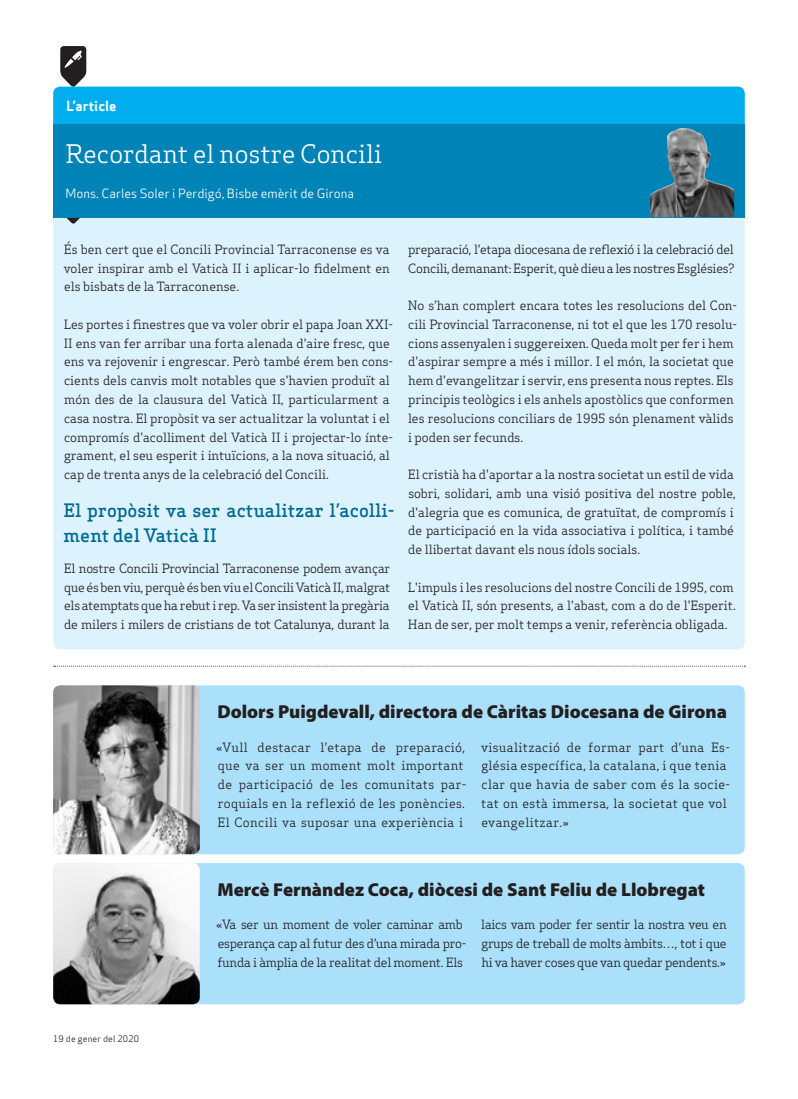
<style>
.page{position:relative;width:798px;height:1099px;background:#fff}
.page>*{position:absolute;margin:0;border:0;box-sizing:border-box;transform-origin:0 0}
.Subtitol_Secció{font:25px "Apex Serif";color:#fff}
.Titular_Petit{font:900 18.75px "Myriad Pro";color:#231f20}
.Text_General{font:500 18.12px/25px "Apex Serif";color:#006991}
.Titular_Secció_Petit{font:13.75px "Apex Sans Bold T";color:#fff}
.Text_General-2{font:12.5px/18.8px "Apex Serif";color:#231f20}
.Text_General-3{font:12.5px/18.8px "Apex Serif";letter-spacing:.03em;color:#231f20}
.Text_General-4{font:12.5px/18.8px "Apex Serif";letter-spacing:-.02em;color:#231f20}
.Titulars{font:12.5px "Apex Sans Book T";color:#fff}
.Data_Peu{font:8.75px "Apex Sans Book T";letter-spacing:.02em;color:#231f20}
</style>
<div class="page">
<svg style="left:54px;top:665px;width:691px;height:1px"></svg>
<div style="left:53px;top:218px;width:691px;height:431px;background:#dcf2fc"></div>
<div style="left:53px;top:124px;width:691px;height:94px;background:#0083b6"></div>
<svg style="left:67px;top:218px;width:13px;height:6px"></svg>
<svg style="left:53px;top:46px;width:691px;height:78px"></svg>
<div style="left:53px;top:863px;width:691px;height:141px;background:#aae0f9;border-radius:7px"></div>
<div style="left:53px;top:685px;width:691px;height:169px;background:#aae0f9;border-radius:7px"></div>
<img style="left:53px;top:863px;width:147px;height:141px">
<img style="left:53px;top:685px;width:147px;height:169px">
<img style="left:650px;top:128px;width:83px;height:89px">
<p class="Titular_Secció_Petit" style="left:67px;top:97px;width:51px">L’article</p>
<p class="Subtitol_Secció" style="left:66px;top:138px;width:318px">Recordant el nostre Concili</p>
<p class="Titulars" style="left:66px;top:185px;width:290px">Mons. Carles Soler i Perdigó, Bisbe emèrit de Girona</p>
<p class="Text_General-2" style="left:64px;top:240px;width:327px;text-align:justify">És ben cert que el Concili Provincial Tarraconense es va voler inspirar amb el Vaticà II i aplicar-lo fidelment en els bisbats de la Tarraconense.</p>
<p class="Text_General-2" style="left:64px;top:315px;width:331px">Les portes i finestres que va voler obrir el papa Joan XXI-II ens van fer arribar una forta alenada d'aire fresc, que ens va rejovenir i engrescar. Però també érem ben cons&shy;cients dels canvis molt notables que s'havien produït al món des de la clausura del Vaticà II, particularment a casa nostra. El propòsit va ser actualitzar la voluntat i el compromís d'acolliment del Vaticà II i projectar-lo ínte&shy;grament, el seu esperit i intuïcions, a la nova situació, al cap de trenta anys de la celebració del Concili.</p>
<p class="Text_General" style="left:63px;top:497px;width:333px">El propòsit va ser actualitzar l’acolli&shy;ment del Vaticà II</p>
<p class="Text_General-2" style="left:64px;top:558px;width:328px;text-align:justify">El nostre Concili Provincial Tarraconense podem avançar que és ben viu, perquè és ben viu el Concili Vaticà II, malgrat els atemptats que ha rebut i rep. Va ser insistent la pregària de milers i milers de cristians de tot Catalunya, durant la</p>
<p class="Text_General-4" style="left:408px;top:240px;width:328px">preparació, l'etapa diocesana de reflexió i la celebració del<br>Concili, demanant: Esperit, què dieu a les nostres Esglésies?</p>
<p class="Text_General-2" style="left:408px;top:296px;width:330px">No s'han complert encara totes les resolucions del Con&shy;cili Provincial Tarraconense, ni tot el que les 170 resolu&shy;cions assenyalen i suggereixen. Queda molt per fer i hem d'aspirar sempre a més i millor. I el món, la societat que hem d'evangelitzar i servir, ens presenta nous reptes. Els principis teològics i els anhels apostòlics que conformen les resolucions conciliars de 1995 són plenament vàlids i poden ser fecunds.</p>
<p class="Text_General-2" style="left:408px;top:465px;width:329px">El cristià ha d'aportar a la nostra societat un estil de vida sobri, solidari, amb una visió positiva del nostre poble, d'alegria que es comunica, de gratuïtat, de compromís i de participació en la vida associativa i política, i també de llibertat davant els nous ídols socials.</p>
<p class="Text_General-2" style="left:408px;top:577px;width:329px">L'impuls i les resolucions del nostre Concili de 1995, com el Vaticà II, són presents, a l'abast, com a do de l'Esperit.<br>Han de ser, per molt temps a venir, referència obligada.</p>
<p class="Titular_Petit" style="left:217px;top:699px;width:511px">Dolors Puigdevall, directora de Càritas Diocesana de Girona</p>
<p class="Text_General-3" style="left:216px;top:737px;width:252px">«Vull destacar l’etapa de preparació, que va ser un moment molt important de participació de les comunitats par&shy;roquials en la reflexió de les ponències.<br>El Concili va suposar una experiència i</p>
<p class="Text_General-3" style="left:481px;top:737px;width:250px">visualització de formar part d’una Es&shy;glésia específica, la catalana, i que tenia clar que havia de saber com és la socie&shy;tat on està immersa, la societat que vol evangelitzar.»</p>
<p class="Titular_Petit" style="left:217px;top:877px;width:489px">Mercè Fernàndez Coca, diòcesi de Sant Feliu de Llobregat</p>
<p class="Data_Peu" style="left:53px;top:1032px;width:87px">19 de gener del 2020</p>
<p class="Text_General-4" style="left:216px;top:915px;width:252px">«Va ser un moment de voler caminar amb esperança cap al futur des d’una mirada pro&shy;funda i àmplia de la realitat del moment. Els</p>
<p class="Text_General-2" style="left:481px;top:915px;width:247px;text-align:justify">laics vam poder fer sentir la nostra veu en grups de treball de molts àmbits…, tot i que hi va haver coses que van quedar pendents.»</p>
</div>
